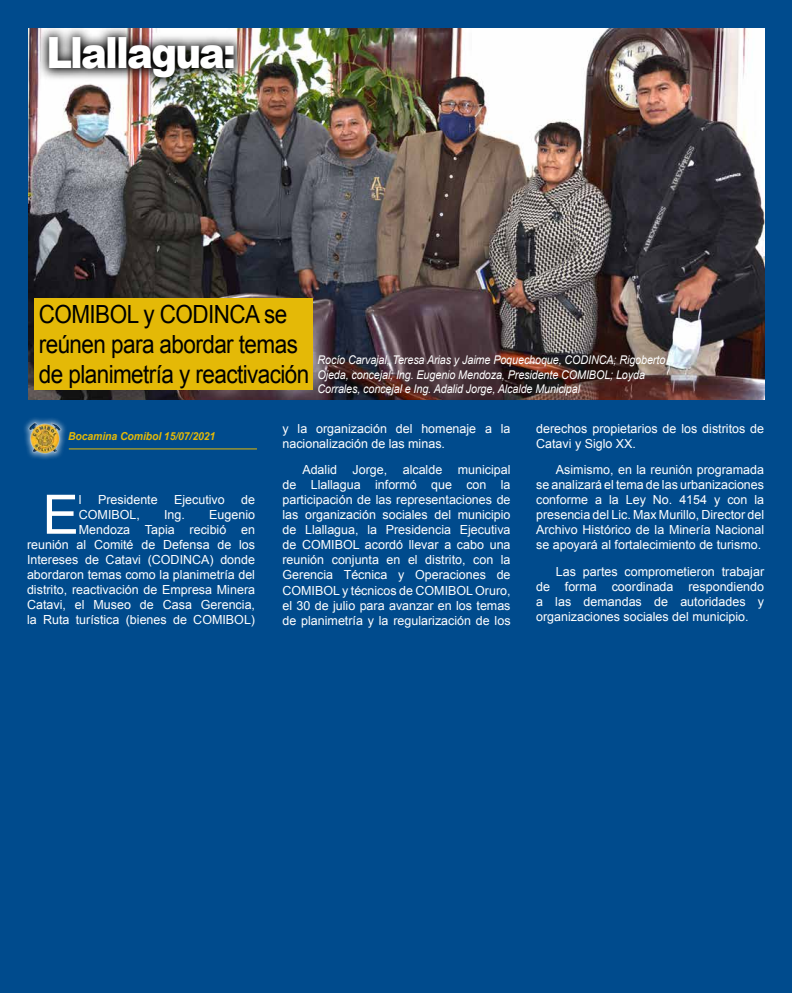
<style>
.page{position:relative;width:792px;height:993px;background:#fff}
.page>*{position:absolute;margin:0;border:0;box-sizing:border-box;transform-origin:0 0}
.t1{font:54.4px "Arial";color:#fff}
.t2{font:900 43px "Arial";letter-spacing:-.05em;color:#fff;scale:.9 1}
.t3{font:25px/30px "Arial";letter-spacing:-.025em;color:#000;scale:.9 1}
.t4{font:12.5px/15px "Arial";color:#fff;text-align:justify}
.t5{font:italic 12px/14.4px "Arial";letter-spacing:-.01em;color:#fff;scale:.9 1}
.t6{font:italic 700 11px "Arial";letter-spacing:-.01em;color:#e4b907;scale:.95 1}
</style>
<div class="page">
<div style="left:0;top:0;width:792px;height:992px;background:#004b8d"></div>
<img style="left:28px;top:28px;width:736px;height:371px">
<hr style="left:69px;top:448px;width:188px;height:1px;background:#e4b907">
<div style="left:22px;top:415px;width:46px;height:45px;background:#fff;opacity:.63"></div>
<img style="left:28px;top:422px;width:34px;height:31px">
<img style="left:37px;top:28px;width:209px;height:61px">
<div style="left:34px;top:298px;width:279px;height:92px;background:#e4b907"></div>
<h2 class="t2" style="left:46px;top:22px;width:212px">Llallagua:</h2>
<h3 class="t3" style="left:39px;top:298px;width:302px">COMIBOL y CODINCA se reúnen para abordar temas de planimetría y reactivación</h3>
<p class="t5" style="left:317px;top:353px;width:388px">Rocío Carvajal, Teresa Arias y Jaime Poquechoque, CODINCA; Rigoberto<br>Ojeda, concejal; Ing. Eugenio Mendoza, Presidente COMIBOL; Loyda<br>Corrales, concejal e Ing. Adalid Jorge, Alcalde Municipal</p>
<p class="t6" style="left:68px;top:429px;width:156px">Bocamina Comibol 15/07/2021</p>
<h1 class="t1" style="left:43px;top:477px;width:38px">E</h1>
<p class="t4" style="left:79px;top:491px;width:4px">l</p>
<p class="t4" style="left:98px;top:491px;width:61px">Presidente</p>
<p class="t4" style="left:174px;top:491px;width:52px">Ejecutivo</p>
<p class="t4" style="left:241px;top:491px;width:15px">de</p>
<p class="t4" style="left:79px;top:506px;width:63px">COMIBOL,</p>
<p class="t4" style="left:164px;top:506px;width:22px">Ing.</p>
<p class="t4" style="left:27px;top:506px;width:230px;text-align:right">Eugenio<br>Mendoza Tapia recibió en<br>reunión al Comité de Defensa de los<br>Intereses de Catavi (CODINCA) donde abordaron temas como la planimetría del distrito, reactivación de Empresa Minera<br>Catavi, el Museo de Casa Gerencia, la Ruta turística (bienes de COMIBOL)</p>
<p class="t4" style="left:283px;top:421px;width:230px">y la organización del homenaje a la nacionalización de las minas.</p>
<p class="t4" style="left:283px;top:462px;width:230px;text-indent:20px">Adalid Jorge, alcalde municipal de Llallagua informó que con la participación de las representaciones de las organización sociales del municipio de Llallagua, la Presidencia Ejecutiva de COMIBOL acordó llevar a cabo una reunión conjunta en el distrito, con la Gerencia Técnica y Operaciones de COMIBOL y técnicos de COMIBOL Oruro, el 30 de julio para avanzar en los temas de planimetría y la regularización de los</p>
<p class="t4" style="left:536px;top:421px;width:230px">derechos propietarios de los distritos de<br>Catavi y Siglo XX.</p>
<p class="t4" style="left:536px;top:462px;width:230px;text-indent:20px">Asimismo, en la reunión programada se analizará el tema de las urbanizaciones conforme a la Ley No. 4154 y con la presencia del Lic. Max Murillo, Director del Archivo Histórico de la Minería Nacional se apoyará al fortalecimiento de turismo.</p>
<p class="t4" style="left:536px;top:563px;width:230px;text-indent:20px">Las partes comprometieron trabajar de forma coordinada respondiendo a las demandas de autoridades y organizaciones sociales del municipio.</p>
</div>
